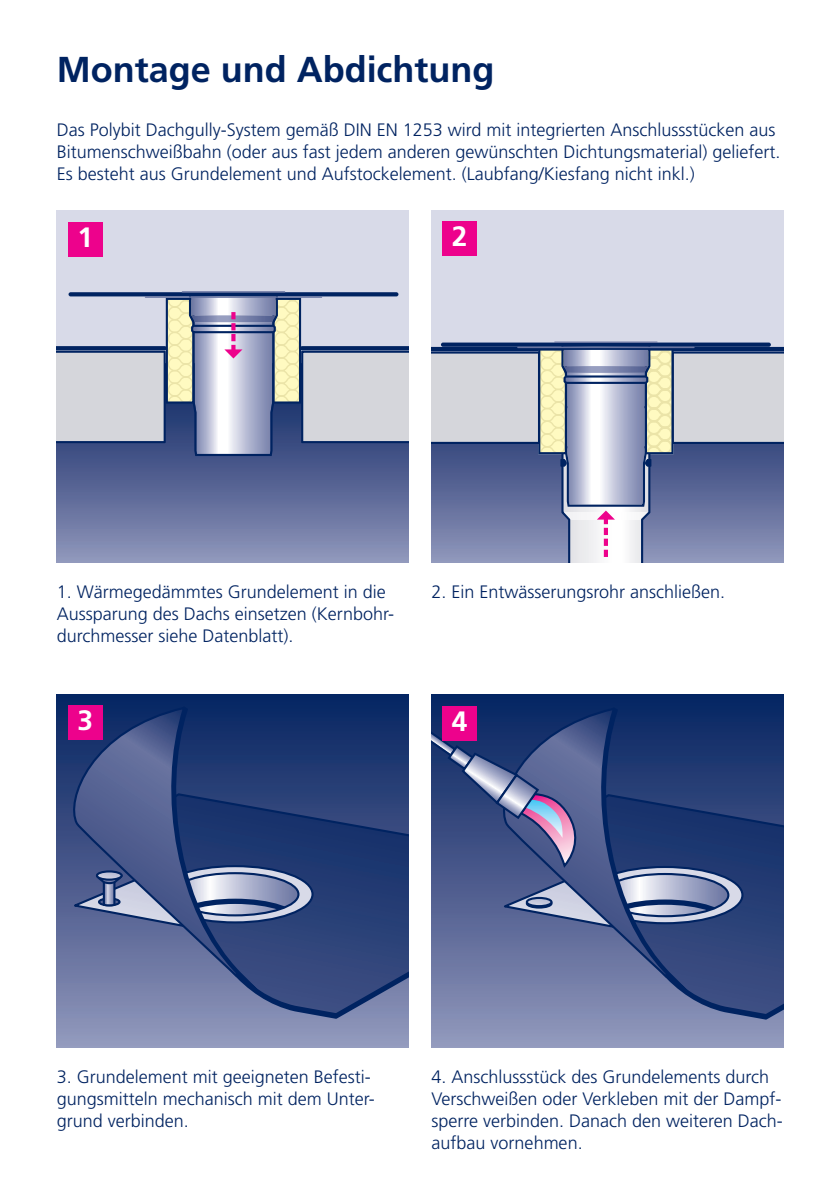
<style>
.page{position:relative;width:840px;height:1191px;background:#fff}
.page>*{position:absolute;margin:0;border:0;box-sizing:border-box;transform-origin:0 0}
.t1{font:700 36px "Frutiger";color:#002361}
.t2{font:700 28px "Frutiger";color:#fff}
.t3{font:300 18px/22px "Frutiger";color:#002361}
</style>
<div class="page">
<div style="left:57px;top:211px;width:351px;height:82px;background:#d8dae8"></div>
<svg style="left:57px;top:456px;width:351px;height:107px;background:#6874a0"></svg>
<hr style="left:68px;top:292px;width:330px;height:4px;background:#304b7f;border-radius:2px">
<svg style="left:57px;top:293px;width:351px;height:163px;background:#afb4c4"></svg>
<hr style="left:182px;top:291px;width:103px;height:2px;background:#6974a0">
<div style="left:431px;top:211px;width:351px;height:133px;background:#d8dae8"></div>
<div style="left:440px;top:342px;width:330px;height:5px;background:#002361;border-radius:2px"></div>
<svg style="left:431px;top:344px;width:351px;height:219px;background:#989fb7"></svg>
<hr style="left:554px;top:341px;width:103px;height:2px;background:#6974a0">
<hr style="left:517px;top:347px;width:177px;height:1px;background:#6974a0">
<svg style="left:57px;top:695px;width:351px;height:352px;background:#6a78a3"></svg>
<svg style="left:73px;top:704px;width:335px;height:312px;background:#495b8c"></svg>
<svg style="left:62px;top:705px;width:177px;height:273px;background:#33487d"></svg>
<svg style="left:68px;top:708px;width:323px;height:288px;background:#3d5184"></svg>
<svg style="left:97px;top:871px;width:24px;height:8px"></svg>
<div style="left:96px;top:870px;width:27px;height:10px;border:2px solid #002361;border-radius:50%"></div>
<div style="left:68px;top:222px;width:34px;height:34px;background:#ed028c"></div>
<div style="left:442px;top:221px;width:34px;height:34px;background:#ed028c"></div>
<svg style="left:431px;top:997px;width:351px;height:50px;background:#8a92b7"></svg>
<svg style="left:502px;top:997px;width:280px;height:20px;background:#6b77a2"></svg>
<svg style="left:431px;top:695px;width:351px;height:302px;background:#435587"></svg>
<svg style="left:526px;top:898px;width:25px;height:8px"></svg>
<div style="left:525px;top:897px;width:27px;height:10px;border:2px solid #002361;border-radius:50%"></div>
<div style="left:68px;top:705px;width:34px;height:34px;background:#ed028c"></div>
<div style="left:442px;top:706px;width:34px;height:34px;background:#ed028c"></div>
<h1 class="t1" style="left:57px;top:55px;width:439px">Montage und Abdichtung</h1>
<p class="t3" style="left:57px;top:120px;width:724px">Das Polybit Dachgully-System gemäß DIN EN 1253 wird mit integrierten Anschlussstücken aus<br>Bitumenschweißbahn (oder aus fast jedem anderen gewünschten Dichtungsmaterial) geliefert.<br>Es besteht aus Grundelement und Aufstockelement. (Laubfang/Kiesfang nicht inkl.)</p>
<h2 class="t2" style="left:77px;top:226px;width:17px">1</h2>
<h2 class="t2" style="left:451px;top:225px;width:17px">2</h2>
<p class="t3" style="left:57px;top:582px;width:339px">1. Wärmegedämmtes Grundelement in die<br>Aussparung des Dachs einsetzen (Kernbohr&shy;durchmesser siehe Datenblatt).</p>
<p class="t3" style="left:431px;top:582px;width:295px">2. Ein Entwässerungsrohr anschließen.</p>
<h2 class="t2" style="left:77px;top:709px;width:17px">3</h2>
<h2 class="t2" style="left:451px;top:710px;width:17px">4</h2>
<p class="t3" style="left:57px;top:1067px;width:319px">3. Grundelement mit geeigneten Befesti&shy;gungsmitteln mechanisch mit dem Unter&shy;grund verbinden.</p>
<p class="t3" style="left:431px;top:1067px;width:353px">4. Anschlussstück des Grundelements durch Verschweißen oder Verkleben mit der Dampf&shy;sperre verbinden. Danach den weiteren Dach&shy;aufbau vornehmen.</p>
</div>
